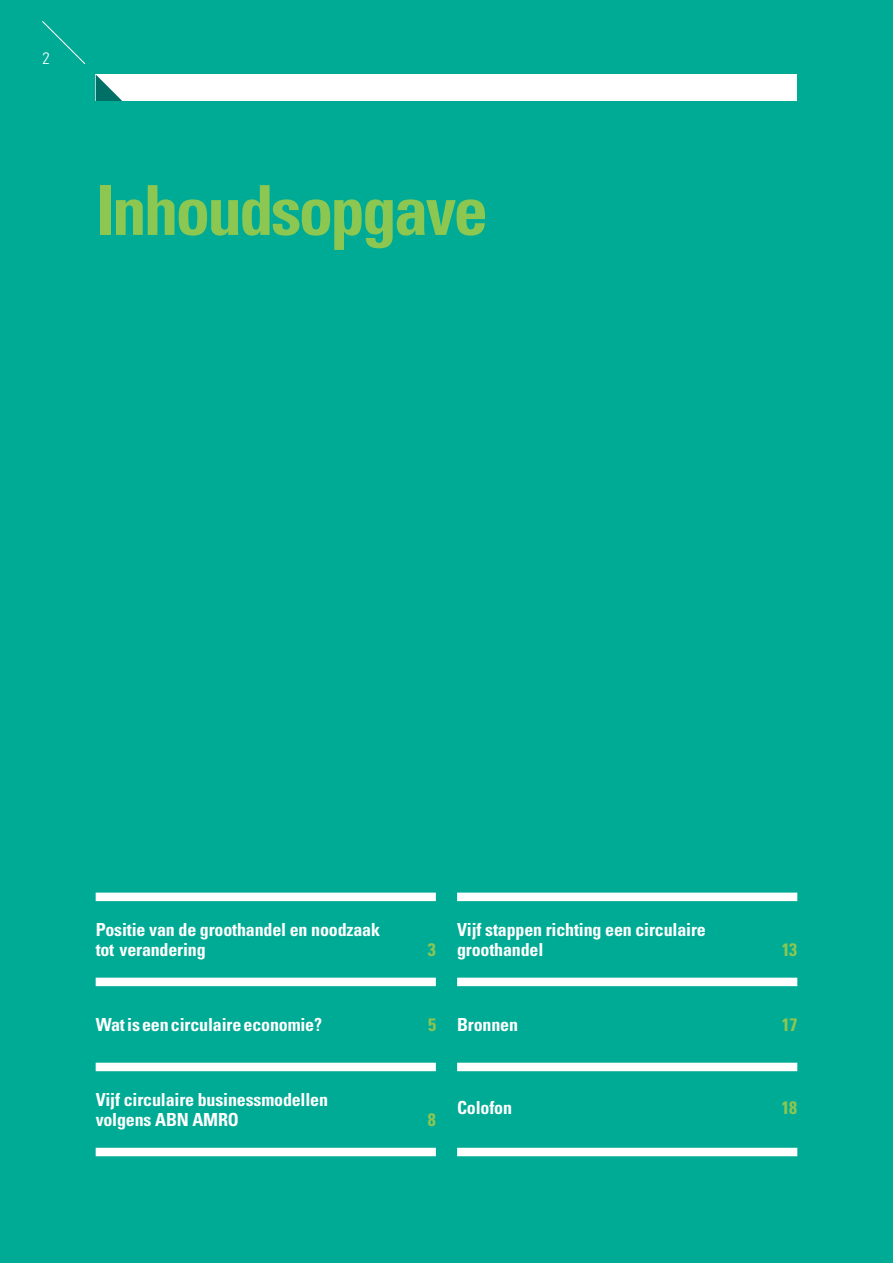
<style>
.page{position:relative;width:893px;height:1263px;background:#00ab95}
.page>*{position:absolute;margin:0;border:0;box-sizing:border-box;transform-origin:0 0}
.t1{font:700 condensed 69px "Univers LT Std";letter-spacing:-.04em;color:#8bc751}
.t2{font:700 condensed 18px/19.5px "Univers LT Std";letter-spacing:-.01em;color:#fff}
.t3{font:700 condensed 18px "Univers LT Std";color:#8bc751}
.t4{font:300 condensed 16.5px "Univers LT Std";color:#fff}
</style>
<div class="page">
<div style="left:96px;top:74px;width:701px;height:27px;background:#fff"></div>
<svg style="left:96px;top:75px;width:26px;height:26px"></svg>
<svg style="left:42px;top:21px;width:44px;height:43px"></svg>
<svg style="left:96px;top:893px;width:340px;height:263px"></svg>
<svg style="left:457px;top:893px;width:340px;height:263px"></svg>
<p class="t4" style="left:42px;top:48px;width:9px">2</p>
<h1 class="t1" style="left:96px;top:168px;width:394px">Inhoudsopgave</h1>
<p class="t2" style="left:96px;top:920px;width:286px">Positie van de groothandel en noodzaak tot verandering</p>
<p class="t3" style="left:428px;top:938px;width:9px">3</p>
<p class="t2" style="left:457px;top:920px;width:250px">Vijf stappen richting een circulaire groothandel</p>
<p class="t3" style="left:782px;top:938px;width:17px">13</p>
<p class="t2" style="left:96px;top:1015px;width:228px">Wat is een circulaire economie?</p>
<p class="t3" style="left:428px;top:1013px;width:9px">5</p>
<p class="t2" style="left:457px;top:1015px;width:62px">Bronnen</p>
<p class="t3" style="left:782px;top:1013px;width:17px">17</p>
<p class="t2" style="left:96px;top:1090px;width:234px">Vijf circulaire businessmodellen volgens ABN AMRO</p>
<p class="t3" style="left:428px;top:1108px;width:9px">8</p>
<p class="t2" style="left:457px;top:1098px;width:56px">Colofon</p>
<p class="t3" style="left:782px;top:1096px;width:17px">18</p>
</div>
